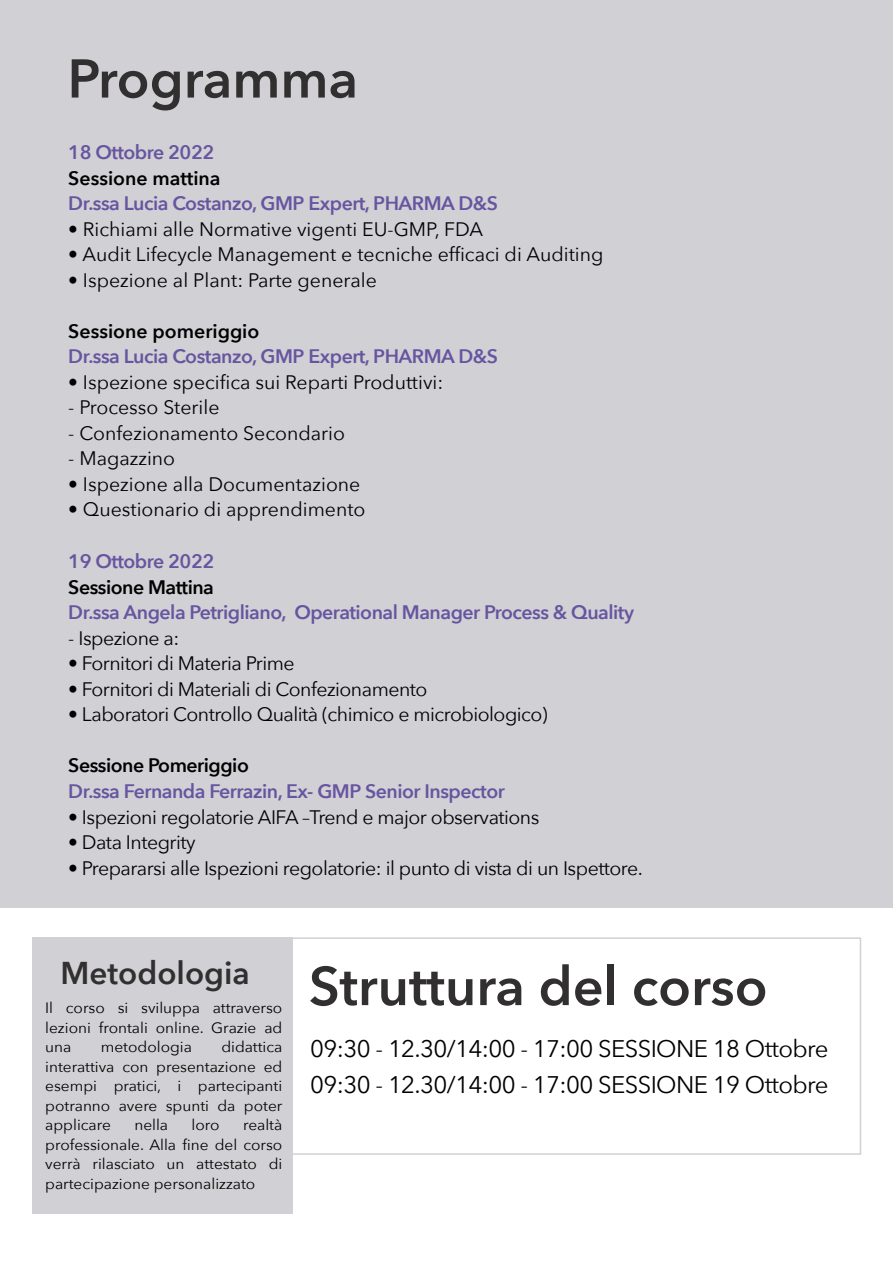
<style>
.page{position:relative;width:893px;height:1263px;background:#fff}
.page>*{position:absolute;margin:0;border:0;box-sizing:border-box;transform-origin:0 0}
.t1{font:600 54px "Avenir Next";color:#312f2f}
.t2{font:600 31.5px "Avenir Next";color:#312f2f}
.t3{font:24px/36px "Avenir Next";letter-spacing:-.025em;color:#000101}
.t4{font:19.5px "Avenir Next";color:#000101}
.t5{font:19.5px "Avenir Next";letter-spacing:-.02em;color:#000101}
.t6{font:600 19.5px "Avenir Next";letter-spacing:-.025em;color:#6755a0}
.t7{font:600 19.5px "Avenir Next";letter-spacing:-.02em;color:#000101}
.t8{font:600 19.5px "Avenir Next";color:#000101}
.t9{font:15px/19.5px "Avenir Next";color:#030000;text-align:justify}
</style>
<div class="page">
<div style="left:0;top:0;width:893px;height:907px;background:#d1d1d5"></div>
<div style="left:71px;top:937px;width:790px;height:218px;border:2px solid #d1d1d5"></div>
<div style="left:33px;top:937px;width:260px;height:276px;background:#d1d1d5"></div>
<h1 class="t1" style="left:67px;top:44px;width:292px">Programma</h1>
<h3 class="t6" style="left:68px;top:140px;width:148px">18 Ottobre 2022</h3>
<h3 class="t8" style="left:68px;top:165px;width:154px">Sessione mattina</h3>
<h3 class="t6" style="left:68px;top:191px;width:431px">Dr.ssa Lucia Costanzo, GMP Expert, PHARMA D&amp;S</h3>
<h3 class="t4" style="left:68px;top:216px;width:416px">• Richiami alle Normative vigenti EU-GMP, FDA</h3>
<h3 class="t4" style="left:68px;top:242px;width:537px">• Audit Lifecycle Management e tecniche efficaci di Auditing</h3>
<h3 class="t4" style="left:68px;top:267px;width:310px">• Ispezione al Plant: Parte generale</h3>
<h3 class="t8" style="left:68px;top:318px;width:193px">Sessione pomeriggio</h3>
<h3 class="t6" style="left:68px;top:344px;width:431px">Dr.ssa Lucia Costanzo, GMP Expert, PHARMA D&amp;S</h3>
<h3 class="t4" style="left:68px;top:369px;width:376px">• Ispezione specifica sui Reparti Produttivi:</h3>
<h3 class="t4" style="left:68px;top:395px;width:153px">- Processo Sterile</h3>
<h3 class="t4" style="left:68px;top:420px;width:278px">- Confezionamento Secondario</h3>
<h3 class="t4" style="left:68px;top:446px;width:108px">- Magazzino</h3>
<h3 class="t4" style="left:68px;top:471px;width:294px">• Ispezione alla Documentazione</h3>
<h3 class="t4" style="left:68px;top:497px;width:299px">• Questionario di apprendimento</h3>
<h3 class="t6" style="left:68px;top:549px;width:148px">19 Ottobre 2022</h3>
<h3 class="t7" style="left:68px;top:574px;width:147px">Sessione Mattina</h3>
<h3 class="t6" style="left:68px;top:600px;width:567px">Dr.ssa Angela Petrigliano, Operational Manager Process &amp; Quality</h3>
<h3 class="t5" style="left:68px;top:625px;width:113px">- Ispezione a:</h3>
<h3 class="t5" style="left:68px;top:651px;width:228px">• Fornitori di Materia Prime</h3>
<h3 class="t5" style="left:68px;top:676px;width:361px">• Fornitori di Materiali di Confezionamento</h3>
<h3 class="t5" style="left:68px;top:702px;width:481px">• Laboratori Controllo Qualità (chimico e microbiologico)</h3>
<h3 class="t7" style="left:68px;top:753px;width:182px">Sessione Pomeriggio</h3>
<h3 class="t6" style="left:68px;top:778px;width:438px">Dr.ssa Fernanda Ferrazin, Ex- GMP Senior Inspector</h3>
<h3 class="t5" style="left:68px;top:804px;width:473px">• Ispezioni regolatorie AIFA –Trend e major observations</h3>
<h3 class="t5" style="left:68px;top:829px;width:129px">• Data Integrity</h3>
<h3 class="t5" style="left:68px;top:855px;width:576px">• Prepararsi alle Ispezioni regolatorie: il punto di vista di un Ispettore.</h3>
<h2 class="t2" style="left:60px;top:952px;width:191px">Metodologia</h2>
<p class="t9" style="left:45px;top:998px;width:239px">Il corso si sviluppa attraverso lezioni frontali online. Grazie ad una</p>
<p class="t9" style="left:45px;top:1037px;width:239px;text-indent:176px">didattica interattiva con presentazione ed esempi pratici, i partecipanti potranno avere spunti da poter applicare</p>
<p class="t9" style="left:101px;top:1037px;width:93px">metodologia</p>
<p class="t9" style="left:45px;top:1115px;width:239px;text-indent:198px">realtà professionale. Alla fine del corso verrà rilasciato un attestato di partecipazione personalizzato</p>
<p class="t9" style="left:134px;top:1115px;width:35px">nella</p>
<p class="t9" style="left:192px;top:1115px;width:30px">loro</p>
<h1 class="t1" style="left:309px;top:951px;width:460px">Struttura del corso</h1>
<h3 class="t3" style="left:310px;top:1031px;width:520px">09:30 - 12.30/14:00 - 17:00 SESSIONE 18 Ottobre<br>09:30 - 12.30/14:00 - 17:00 SESSIONE 19 Ottobre</h3>
</div>
